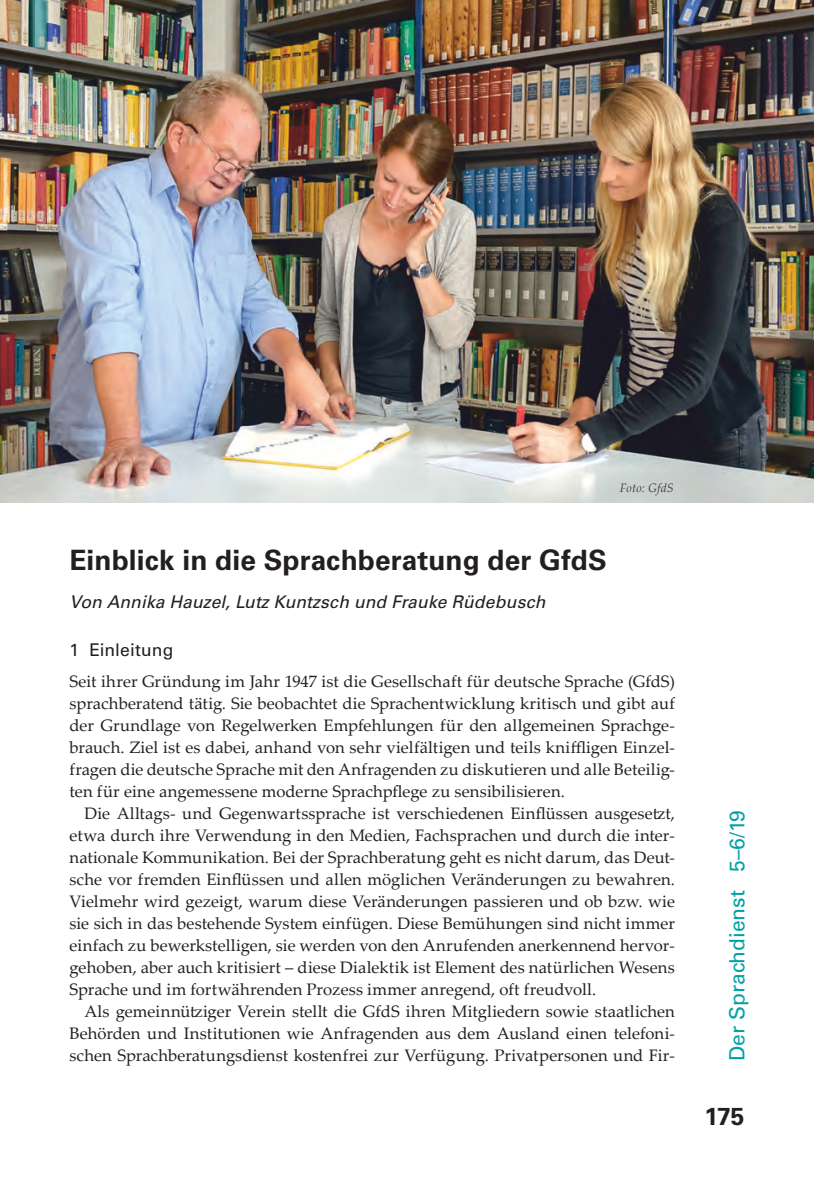
<style>
.page{position:relative;width:814px;height:1191px;background:#fff}
.page>*{position:absolute;margin:0;border:0;box-sizing:border-box;transform-origin:0 0}
.t1{font:700 28px "Univers";letter-spacing:.005em;color:#231f20}
.t2{font:700 24.5px "Univers";color:#231f20}
.t3{font:21px "Univers";color:#00a0a7}
.t4{font:italic 17.5px "Univers";letter-spacing:.005em;color:#231f20}
.t5{font:17.5px "Univers";letter-spacing:.005em;color:#231f20}
.t6{font:16.62px/22.1px "Palatino Linotype";letter-spacing:.005em;color:#231f20;text-align:justify}
.t7{font:italic 12.25px "Palatino Linotype";letter-spacing:.01em;color:#414142}
</style>
<div class="page">
<img style="left:0;top:0;width:814px;height:502px">
<p class="t7" style="left:620px;top:479px;width:55px">Foto: GfdS</p>
<h1 class="t1" style="left:69px;top:543px;width:538px">Einblick in die Sprachberatung der GfdS</h1>
<p class="t4" style="left:69px;top:591px;width:477px">Von Annika Hauzel, Lutz Kuntzsch und Frauke Rüdebusch</p>
<p class="t5" style="left:69px;top:640px;width:105px">1 Einleitung</p>
<p class="t6" style="left:69px;top:670px;width:607px">Seit ihrer Gründung im Jahr 1947 ist die Gesellschaft für deutsche Sprache (GfdS) sprachberatend tätig. Sie beobachtet die Sprachentwicklung kritisch und gibt auf der Grundlage von Regelwerken Empfehlungen für den allgemeinen Sprachge&shy;brauch. Ziel ist es dabei, anhand von sehr vielfältigen und teils kniffligen Einzel&shy;fragen die deutsche Sprache mit den Anfragenden zu diskutieren und alle Beteilig&shy;ten für eine angemessene moderne Sprachpflege zu sensibilisieren.</p>
<p class="t6" style="left:69px;top:802px;width:607px;text-indent:15px">Die Alltags- und Gegenwartssprache ist verschiedenen Einflüssen ausgesetzt, etwa durch ihre Verwendung in den Medien, Fachsprachen und durch die inter&shy;nationale Kommunikation. Bei der Sprachberatung geht es nicht darum, das Deut&shy;sche vor fremden Einflüssen und allen möglichen Veränderungen zu bewahren.<br>Vielmehr wird gezeigt, warum diese Veränderungen passieren und ob bzw. wie sie sich in das bestehende System einfügen. Diese Bemühungen sind nicht immer einfach zu bewerkstelligen, sie werden von den Anrufenden anerkennend hervor&shy;gehoben, aber auch kritisiert – diese Dialektik ist Element des natürlichen Wesens Sprache und im fortwährenden Prozess immer anregend, oft freudvoll.</p>
<p class="t6" style="left:69px;top:999px;width:607px;text-indent:15px">Als gemeinnütziger Verein stellt die GfdS ihren Mitgliedern sowie staatlichen Behörden und Institutionen wie Anfragenden aus dem Ausland einen telefoni&shy;schen Sprachberatungsdienst kostenfrei zur Verfügung. Privatpersonen und Fir-</p>
<p class="t3" style="left:724px;top:1061px;width:252px;rotate:-90deg">Der Sprachdienst 5–6/19</p>
<h2 class="t2" style="left:704px;top:1102px;width:42px">175</h2>
</div>
